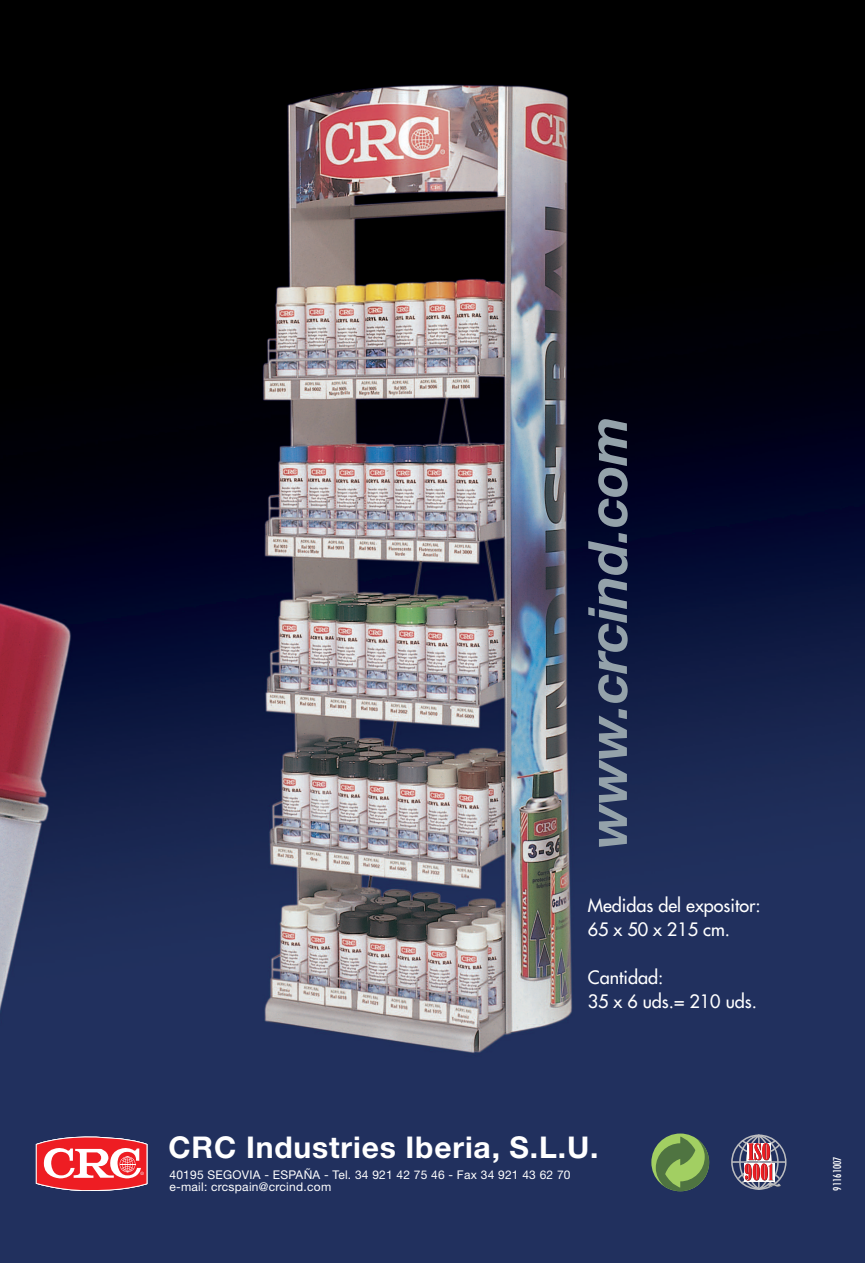
<style>
.page{position:relative;width:865px;height:1263px;background:#fff}
.page>*{position:absolute;margin:0;border:0;box-sizing:border-box;transform-origin:0 0}
.t1{font:italic 700 54px "Helvetica Neue";color:#94a2aa}
.t2{font:700 30px "Helvetica Neue";letter-spacing:.03em;color:#fff}
.t3{font:18px/24px "Futura";color:#fff}
.t4{font:12px/12px "Helvetica Neue";letter-spacing:.02em;color:#fff}
.t5{font:condensed 10.5px "Futura";color:#fff}
</style>
<div class="page">
<img style="left:0;top:0;width:864px;height:1263px">
<svg style="left:36px;top:1136px;width:111px;height:56px"></svg>
<div style="left:730px;top:1134px;width:56px;height:56px;border:2px solid #bcbdc0;border-radius:50%"></div>
<hr style="left:731px;top:1161px;width:54px;height:2px;background:#bcbdc0">
<svg style="left:735px;top:1133px;width:46px;height:58px;background:#8b697d"></svg>
<svg style="left:651px;top:1133px;width:57px;height:58px"></svg>
<svg style="left:655px;top:1136px;width:53px;height:55px;background:#6a9052"></svg>
<h1 class="t1" style="left:588px;top:848px;width:434px;rotate:-90deg">www.crcind.com</h1>
<h3 class="t3" style="left:587px;top:894px;width:174px">Medidas del expositor:<br>65 x 50 x 215 cm.</h3>
<h3 class="t3" style="left:587px;top:966px;width:171px">Cantidad:<br>35 x 6 uds.= 210 uds.</h3>
<h2 class="t2" style="left:168px;top:1136px;width:431px">CRC Industries Iberia, S.L.U.</h2>
<p class="t4" style="left:169px;top:1170px;width:402px">40195 SEGOVIA - ESPAÑA - Tel. 34 921 42 75 46 - Fax 34 921 43 62 70 e-mail: crcspain@crcind.com</p>
<p class="t5" style="left:832px;top:1191px;width:36px;rotate:-90deg">91161007</p>
</div>
